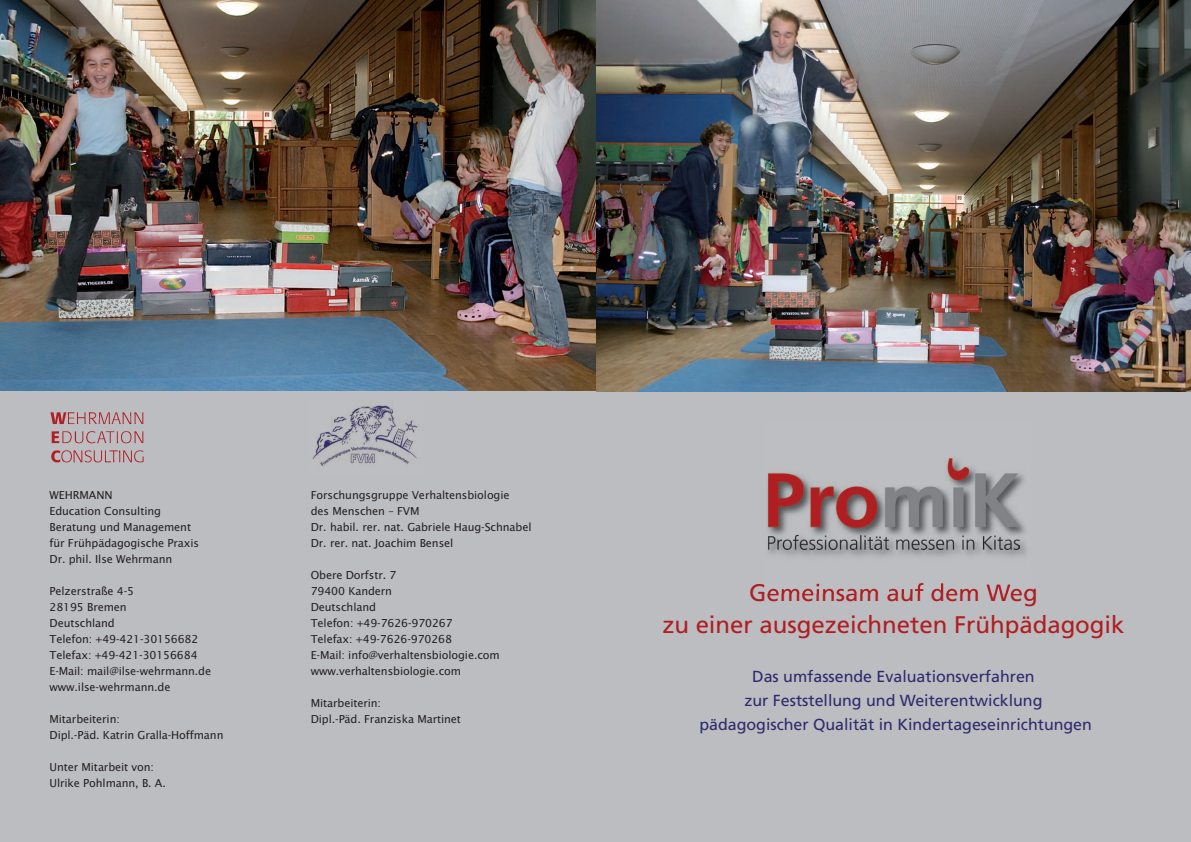
<style>
.page{position:relative;width:1191px;height:842px;background:#fff}
.page>*{position:absolute;margin:0;border:0;box-sizing:border-box;transform-origin:0 0}
.t1{font:24px/32px "Frutiger";color:#af1e22;text-align:center}
.t2{font:16px/24px "Frutiger";color:#2d2b6f;text-align:center}
.t3{font:11px/16px "Lucida Sans";letter-spacing:-.01em;color:#231f20}
</style>
<div class="page">
<div style="left:0;top:0;width:595px;height:842px;background:#bcbdc0"></div>
<div style="left:595px;top:0;width:596px;height:842px;background:#bcbdc0"></div>
<img style="left:312px;top:405px;width:106px;height:61px">
<img style="left:50px;top:412px;width:94px;height:51px">
<img style="left:0;top:0;width:1191px;height:391px">
<img style="left:768px;top:474px;width:264px;height:120px">
<img style="left:764px;top:583px;width:179px;height:11px">
<img style="left:768px;top:458px;width:251px;height:91px">
<p class="t3" style="left:50px;top:487px;width:151px">WEHRMANN<br>Education Consulting<br>Beratung und Management für Frühpädagogische Praxis<br>Dr. phil. Ilse Wehrmann</p>
<p class="t3" style="left:50px;top:583px;width:163px">Pelzerstraße 4-5<br>28195 Bremen<br>Deutschland<br>Telefon: +49-421-30156682<br>Telefax: +49-421-30156684<br>E-Mail: mail@ilse-wehrmann.de www.ilse-wehrmann.de</p>
<p class="t3" style="left:50px;top:711px;width:175px">Mitarbeiterin:<br>Dipl.-Päd. Katrin Gralla-Hoffmann</p>
<p class="t3" style="left:50px;top:759px;width:118px">Unter Mitarbeit von:<br>Ulrike Pohlmann, B. A.</p>
<p class="t3" style="left:311px;top:487px;width:222px">Forschungsgruppe Verhaltensbiologie<br>des Menschen – FVM<br>Dr. habil. rer. nat. Gabriele Haug-Schnabel<br>Dr. rer. nat. Joachim Bensel</p>
<p class="t3" style="left:311px;top:567px;width:191px">Obere Dorfstr. 7<br>79400 Kandern<br>Deutschland<br>Telefon: +49-7626-970267<br>Telefax: +49-7626-970268<br>E-Mail: info@verhaltensbiologie.com www.verhaltensbiologie.com</p>
<p class="t3" style="left:311px;top:695px;width:152px">Mitarbeiterin:<br>Dipl.-Päd. Franziska Martinet</p>
<h1 class="t1" style="left:662px;top:579px;width:464px">Gemeinsam auf dem Weg<br>zu einer ausgezeichneten Frühpädagogik</h1>
<h2 class="t2" style="left:699px;top:666px;width:394px">Das umfassende Evaluationsverfahren<br>zur Feststellung und Weiterentwicklung pädagogischer Qualität in Kindertageseinrichtungen</h2>
</div>
